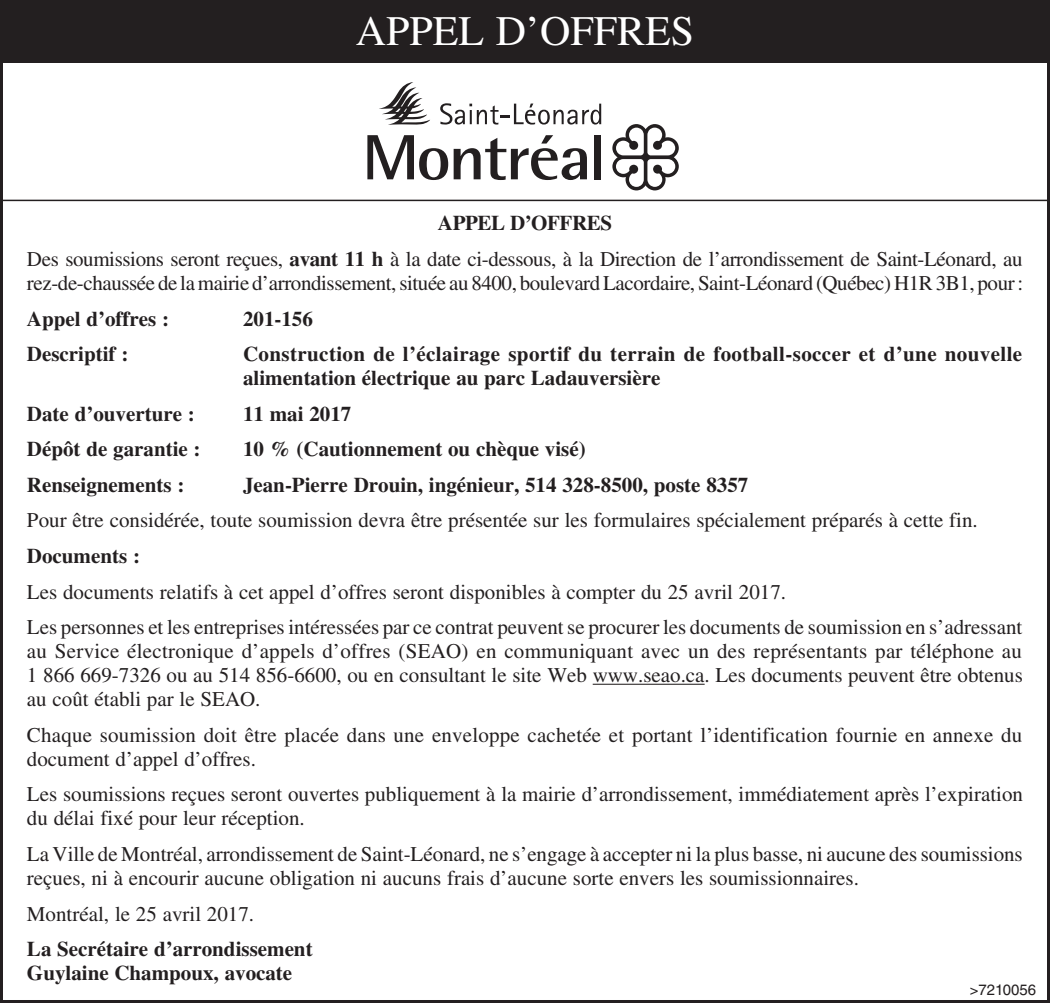
<style>
.page{position:relative;width:1050px;height:1003px;background:#fff}
.page>*{position:absolute;margin:0;border:0;box-sizing:border-box;transform-origin:0 0}
.t1{font:42px "Times LT Std";color:#fff}
.t2{font:21px/24px "Times LT Std";color:#231f20}
.t3{font:700 21px/24px "Times LT Std";color:#231f20}
.t4{font:21px/35.7px "Times LT Std";letter-spacing:-.02em;color:#231f20;text-align:center}
.t5{font:700 21px/24px "Times LT Std";letter-spacing:.02em;color:#231f20}
.t6{font:15px "Helvetica LT Std";color:#231f20}
.s1{font-weight:700}
</style>
<div class="page">
<hr style="left:0;top:200px;width:1050px;height:1px;background:#231f20">
<div style="left:0;top:0;width:1050px;height:62px;background:#231f20"></div>
<svg style="left:440px;top:103px;width:161px;height:22px"></svg>
<svg style="left:367px;top:135px;width:81px;height:45px"></svg>
<svg style="left:454px;top:135px;width:133px;height:45px"></svg>
<div style="left:594px;top:135px;width:7px;height:44px;background:#231f20"></div>
<svg style="left:612px;top:124px;width:67px;height:66px"></svg>
<svg style="left:379px;top:82px;width:51px;height:43px"></svg>
<hr style="left:593px;top:684px;width:112px;height:1px;background:#231f20">
<h1 class="t1" style="left:356px;top:8px;width:340px">APPEL D’OFFRES</h1>
<p class="t4" style="left:27px;top:205px;width:997px"><span class="s1">APPEL D’OFFRES<br></span>Des soumissions seront reçues, <span class="s1">avant 11 h</span> à la date ci-dessous, à la Direction de l’arrondissement de Saint-Léonard, au</p>
<p class="t4" style="left:27px;top:265px;width:998px">rez-de-chaussée de la mairie d’arrondissement, située au 8400, boulevard Lacordaire, Saint-Léonard (Québec) H1R 3B1, pour :</p>
<p class="t3" style="left:27px;top:306px;width:144px">Appel d’offres :</p>
<p class="t3" style="left:243px;top:306px;width:71px">201-156</p>
<p class="t3" style="left:27px;top:342px;width:103px">Descriptif :</p>
<p class="t5" style="left:243px;top:342px;width:781px">Construction de l’éclairage sportif du terrain de football-soccer et d’une nouvelle alimentation électrique au parc Ladauversière</p>
<p class="t3" style="left:27px;top:401px;width:169px">Date d’ouverture :</p>
<p class="t3" style="left:243px;top:401px;width:110px">11 mai 2017</p>
<p class="t3" style="left:27px;top:437px;width:175px">Dépôt de garantie :</p>
<p class="t3" style="left:243px;top:437px;width:344px">10 % (Cautionnement ou chèque visé)</p>
<p class="t3" style="left:27px;top:472px;width:159px">Renseignements :</p>
<p class="t3" style="left:243px;top:472px;width:507px">Jean-Pierre Drouin, ingénieur, 514 328-8500, poste 8357</p>
<p class="t2" style="left:27px;top:508px;width:952px">Pour être considérée, toute soumission devra être présentée sur les formulaires spécialement préparés à cette fin.</p>
<p class="t3" style="left:27px;top:543px;width:115px">Documents :</p>
<p class="t2" style="left:27px;top:574px;width:997px;line-height:35.7px">Les documents relatifs à cet appel d’offres seront disponibles à compter du 25 avril 2017.<br>Les personnes et les entreprises intéressées par ce contrat peuvent se procurer les documents de soumission en s’adressant</p>
<p class="t2" style="left:27px;top:639px;width:997px;text-align:justify">au Service électronique d’appels d’offres (SEAO) en communiquant avec un des représentants par téléphone au 1 866 669-7326 ou au 514 856-6600, ou en consultant le site Web www.seao.ca. Les documents peuvent être obtenus au coût établi par le SEAO.</p>
<p class="t2" style="left:27px;top:723px;width:997px">Chaque soumission doit être placée dans une enveloppe cachetée et portant l’identification fournie en annexe du document d’appel d’offres.</p>
<p class="t2" style="left:27px;top:782px;width:998px">Les soumissions reçues seront ouvertes publiquement à la mairie d’arrondissement, immédiatement après l’expiration du délai fixé pour leur réception.</p>
<p class="t2" style="left:27px;top:842px;width:997px">La Ville de Montréal, arrondissement de Saint-Léonard, ne s’engage à accepter ni la plus basse, ni aucune des soumissions reçues, ni à encourir aucune obligation ni aucuns frais d’aucune sorte envers les soumissionnaires.</p>
<p class="t2" style="left:27px;top:901px;width:229px">Montréal, le 25 avril 2017.</p>
<p class="t3" style="left:27px;top:936px;width:287px">La Secrétaire d’arrondissement<br>Guylaine Champoux, avocate</p>
<p class="t6" style="left:970px;top:981px;width:68px">&gt;7210056</p>
</div>
